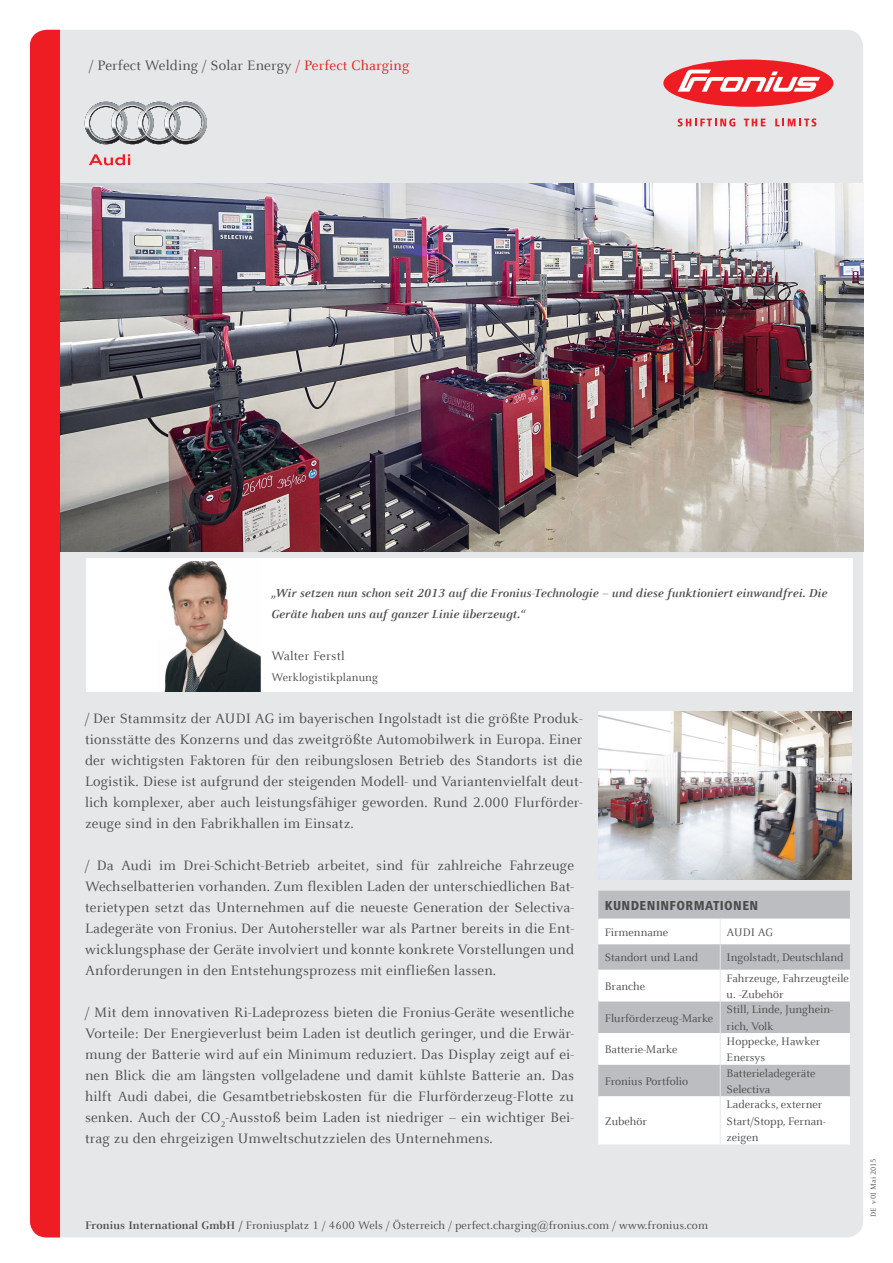
<style>
.page{position:relative;width:893px;height:1263px;background:#fff}
.page>*{position:absolute;margin:0;border:0;box-sizing:border-box;transform-origin:0 0}
.t1{font:15px/21px "Celeste Offc Pro";letter-spacing:.01em;color:#4b4c4d;text-align:justify}
._8_10_LW30_Frut_heav{font:800 condensed 13.5px "Frutiger Next LTW1 G";letter-spacing:.03em;color:#4b4c4d}
._10_14_LW10_Celeste{font:13.5px "Celeste Offc Pro";letter-spacing:.01em;color:#4b4c4d}
.t2{font:italic 700 12.75px/21px "Celeste Offc Pro";letter-spacing:.01em;color:#4b4c4d}
._6_5_8_LW0_Celeste_r{font:12px/16.5px "Celeste Offc Pro";color:#4b4c4d}
.Text_Adresse_BOLD{font:12px "Celeste Offc Pro";letter-spacing:.01em;color:#4b4c4d}
._10_14_LW10_Celeste-2{font:12px "Celeste Offc Pro";letter-spacing:.01em;color:#4b4c4d}
._5_5_7_5_LW10_Celest{font:7.95px "Celeste Offc Pro";color:#4b4c4d}
.s1{color:#ee1d23}
.s2{font-weight:700}
</style>
<div class="page">
<div style="left:30px;top:30px;width:833px;height:1207px;background:#e6e7e9;border-radius:17px"></div>
<div style="left:30px;top:30px;width:30px;height:1207px;background:#ee1d23"></div>
<div style="left:663px;top:60px;width:170px;height:47px;background:#ee1d23;border-radius:50%"></div>
<svg style="left:678px;top:70px;width:142px;height:22px"></svg>
<svg style="left:678px;top:118px;width:57px;height:9px"></svg>
<svg style="left:744px;top:119px;width:21px;height:7px"></svg>
<svg style="left:775px;top:118px;width:41px;height:9px"></svg>
<div style="left:86px;top:558px;width:767px;height:134px;background:#fff"></div>
<div style="left:598px;top:891px;width:252px;height:28px;background:#bcbdc0"></div>
<svg style="left:598px;top:919px;width:252px;height:225px;background:#e4e5e6"></svg>
<hr style="left:720px;top:970px;width:1px;height:31px;background:#e6e7e9">
<hr style="left:720px;top:1001px;width:1px;height:32px;background:#e6e7e9">
<hr style="left:720px;top:1033px;width:1px;height:32px;background:#e6e7e9">
<hr style="left:720px;top:1065px;width:1px;height:31px;background:#e6e7e9">
<svg style="left:720px;top:919px;width:1px;height:51px"></svg>
<hr style="left:720px;top:1096px;width:1px;height:48px;background:#e6e7e9">
<img style="left:60px;top:184px;width:803px;height:367px">
<img style="left:599px;top:711px;width:252px;height:169px">
<img style="left:164px;top:561px;width:97px;height:130px">
<svg style="left:85px;top:102px;width:122px;height:42px"></svg>
<svg style="left:89px;top:154px;width:41px;height:11px"></svg>
<p class="t1" style="left:89px;top:55px;width:322px">/ Perfect Welding / Solar Energy <span class="s1">/ Perfect Charging</span></p>
<p class="t2" style="left:271px;top:582px;width:557px">„Wir setzen nun schon seit 2013 auf die Fronius-Technologie – und diese funktioniert einwandfrei. Die<br>Geräte haben uns auf ganzer Linie überzeugt.“</p>
<p class="_10_14_LW10_Celeste" style="left:271px;top:647px;width:75px">Walter Ferstl</p>
<p class="_10_14_LW10_Celeste-2" style="left:271px;top:669px;width:108px">Werklogistikplanung</p>
<p class="t1" style="left:85px;top:707px;width:499px">/ Der Stammsitz der AUDI AG im bayerischen Ingolstadt ist die größte Produk&shy;tionsstätte des Konzerns und das zweitgrößte Automobilwerk in Europa. Einer der wichtigsten Faktoren für den reibungslosen Betrieb des Standorts ist die Logistik. Diese ist aufgrund der steigenden Modell- und Variantenvielfalt deut&shy;lich komplexer, aber auch leistungsfähiger geworden. Rund 2.000 Flurförder&shy;zeuge sind in den Fabrikhallen im Einsatz.</p>
<p class="t1" style="left:85px;top:854px;width:491px">/ Da Audi im Drei-Schicht-Betrieb arbeitet, sind für zahlreiche Fahrzeuge Wechselbatterien vorhanden. Zum flexiblen Laden der unterschiedlichen Bat&shy;terietypen setzt das Unternehmen auf die neueste Generation der Selectiva-Ladegeräte von Fronius. Der Autohersteller war als Partner bereits in die Ent&shy;wicklungsphase der Geräte involviert und konnte konkrete Vorstellungen und Anforderungen in den Entstehungsprozess mit einfließen lassen.</p>
<p class="t1" style="left:85px;top:1001px;width:491px">/ Mit dem innovativen Ri-Ladeprozess bieten die Fronius-Geräte wesentliche Vorteile: Der Energieverlust beim Laden ist deutlich geringer, und die Erwär&shy;mung der Batterie wird auf ein Minimum reduziert. Das Display zeigt auf ei&shy;nen Blick die am längsten vollgeladene und damit kühlste Batterie an. Das hilft Audi dabei, die Gesamtbetriebskosten für die Flurförderzeug-Flotte zu senken. Auch der CO<sub>2</sub>-Ausstoß beim Laden ist niedriger – ein wichtiger Bei&shy;trag zu den ehrgeizigen Umweltschutzzielen des Unternehmens.</p>
<p class="_8_10_LW30_Frut_heav" style="left:605px;top:897px;width:155px">KUNDENINFORMATIONEN</p>
<p class="_6_5_8_LW0_Celeste_r" style="left:605px;top:924px;width:65px">Firmenname</p>
<p class="_6_5_8_LW0_Celeste_r" style="left:727px;top:924px;width:48px">AUDI AG</p>
<p class="_6_5_8_LW0_Celeste_r" style="left:605px;top:949px;width:95px">Standort und Land</p>
<p class="_6_5_8_LW0_Celeste_r" style="left:727px;top:949px;width:118px">Ingolstadt, Deutschland</p>
<p class="_6_5_8_LW0_Celeste_r" style="left:605px;top:978px;width:42px">Branche</p>
<p class="_6_5_8_LW0_Celeste_r" style="left:727px;top:969px;width:124px">Fahrzeuge, Fahrzeugteile u. -Zubehör</p>
<p class="_6_5_8_LW0_Celeste_r" style="left:605px;top:1009px;width:110px">Flurförderzeug-Marke</p>
<p class="_6_5_8_LW0_Celeste_r" style="left:727px;top:1001px;width:108px">Still, Linde, Junghein&shy;rich, Volk</p>
<p class="_6_5_8_LW0_Celeste_r" style="left:605px;top:1041px;width:74px">Batterie-Marke</p>
<p class="_6_5_8_LW0_Celeste_r" style="left:727px;top:1033px;width:95px">Hoppecke, Hawker<br>Enersys</p>
<p class="_6_5_8_LW0_Celeste_r" style="left:605px;top:1073px;width:85px">Fronius Portfolio</p>
<p class="_6_5_8_LW0_Celeste_r" style="left:727px;top:1064px;width:90px">Batterieladegeräte<br>Selectiva</p>
<p class="_6_5_8_LW0_Celeste_r" style="left:605px;top:1112px;width:44px">Zubehör</p>
<p class="_6_5_8_LW0_Celeste_r" style="left:727px;top:1096px;width:101px">Laderacks, externer<br>Start/Stopp, Fernan&shy;zeigen</p>
<p class="Text_Adresse_BOLD" style="left:85px;top:1218px;width:624px"><span class="s2">Fronius International GmbH /</span> Froniusplatz 1 / 4600 Wels / Österreich / perfect.charging@fronius.com / www.fronius.com</p>
<p class="_5_5_7_5_LW10_Celest" style="left:869px;top:1216px;width:59px;rotate:-90deg">DE v01 Mai 2015</p>
</div>
